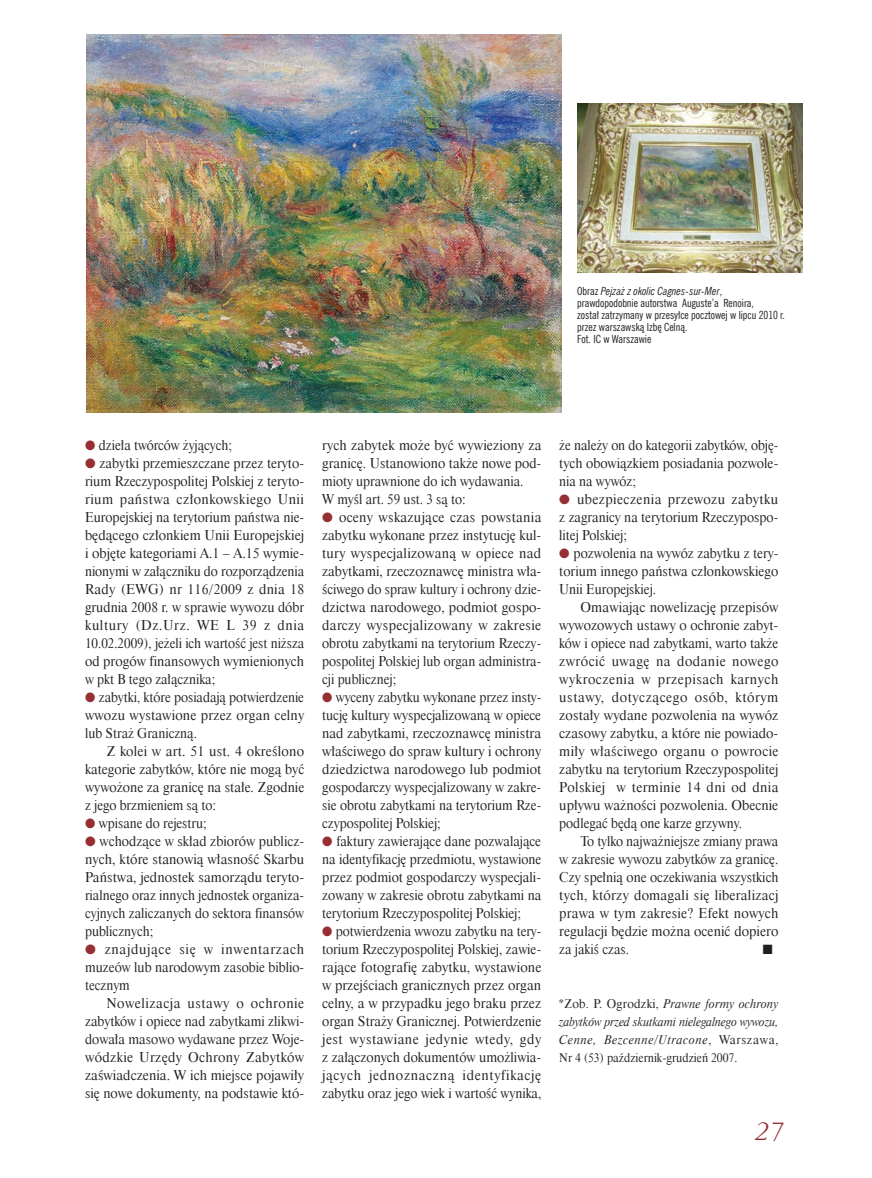
<style>
.page{position:relative;width:872px;height:1178px;background:#fff}
.page>*{position:absolute;margin:0;border:0;box-sizing:border-box;transform-origin:0 0}
.t1{font:italic 30px "Ameri Garmnd EU";color:#962e33}
.t2{font:13.5px/18px "Dutch 801 Hd EU";color:#231f20;text-align:justify}
.t3{font:13.5px/18px "Dutch 801 Hd EU";color:#231f20;text-align:justify;scale:.96 1}
.t4{font:13.5px "Zapf Dingbats ITC";color:#231f20;scale:.96 1}
.t5{font:italic 12px/18px "Dutch 801 Hd EU";color:#231f20;text-align:justify}
.t6{font:11.25px/12px "News Goth Cn EU";color:#231f20}
.s1{font-style:italic}
.s2{color:#962e33}
.s3{font-style:normal}
</style>
<div class="page">
<img style="left:86px;top:34px;width:476px;height:378px">
<img style="left:577px;top:104px;width:225px;height:168px">
<p class="t6" style="left:577px;top:285px;width:209px">Obraz <span class="s1">Pejzaż z okolic Cagnes-sur-Mer</span>, prawdopodobnie autorstwa Auguste’a Renoira,<br>został zatrzymany w przesyłce pocztowej w lipcu 2010 r. przez warszawską Izbę Celną.<br>Fot. IC w Warszawie</p>
<p class="t3" style="left:85px;top:437px;width:155px"><span class="s2">●</span> dzieła twórców żyjących;</p>
<p class="t2" style="left:85px;top:455px;width:221px"><span class="s2">●</span> zabytki przemieszczane przez teryto&shy;rium Rzeczypospolitej Polskiej z teryto&shy;rium państwa członkowskiego Unii Europejskiej na terytorium państwa nie&shy;będącego członkiem Unii Europejskiej i objęte kategoriami A.1 – A.15 wymie&shy;nionymi w załączniku do rozporządzenia Rady (EWG) nr 116/2009 z dnia 18 grudnia 2008 r. w sprawie wywozu dóbr kultury (Dz.Urz. WE L 39 z dnia 10.02.2009), jeżeli ich wartość jest niższa od progów finansowych wymienionych w pkt B tego załącznika;</p>
<p class="t3" style="left:85px;top:689px;width:230px"><span class="s2">●</span> zabytki, które posiadają potwierdzenie wwozu wystawione przez organ celny lub Straż Graniczną.</p>
<p class="t2" style="left:85px;top:743px;width:221px;text-indent:21px">Z kolei w art. 51 ust. 4 określono kategorie zabytków, które nie mogą być wywożone za granicę na stałe. Zgodnie z jego brzmieniem są to:</p>
<p class="t3" style="left:85px;top:815px;width:128px"><span class="s2">●</span> wpisane do rejestru;</p>
<p class="t2" style="left:85px;top:833px;width:221px"><span class="s2">●</span> wchodzące w skład zbiorów publicz&shy;nych, które stanowią własność Skarbu Państwa, jednostek samorządu teryto&shy;rialnego oraz innych jednostek organiza&shy;cyjnych zaliczanych do sektora finansów publicznych;</p>
<p class="t2" style="left:85px;top:941px;width:221px"><span class="s2">●</span> znajdujące się w inwentarzach muzeów lub narodowym zasobie biblio&shy;tecznym</p>
<p class="t2" style="left:85px;top:995px;width:221px;text-indent:21px">Nowelizacja ustawy o ochronie zabytków i opiece nad zabytkami zlikwi&shy;dowała masowo wydawane przez Woje&shy;wódzkie Urzędy Ochrony Zabytków zaświadczenia. W ich miejsce pojawiły się nowe dokumenty, na podstawie któ-</p>
<p class="t2" style="left:322px;top:437px;width:221px;text-align:left">rych zabytek może być wywieziony za granicę. Ustanowiono także nowe pod&shy;mioty uprawnione do ich wydawania.<br>W myśl art. 59 ust. 3 są to:</p>
<p class="t2" style="left:322px;top:509px;width:221px"><span class="s2">●</span> oceny wskazujące czas powstania zabytku wykonane przez instytucję kul&shy;tury wyspecjalizowaną w opiece nad zabytkami, rzeczoznawcę ministra wła&shy;ściwego do spraw kultury i ochrony dzie&shy;dzictwa narodowego, podmiot gospo&shy;darczy wyspecjalizowany w zakresie obrotu zabytkami na terytorium Rzeczy&shy;pospolitej Polskiej lub organ administra&shy;cji publicznej;</p>
<p class="t3" style="left:322px;top:689px;width:230px"><span class="s2">●</span> wyceny zabytku wykonane przez insty&shy;tucję kultury wyspecjalizowaną w opiece nad zabytkami, rzeczoznawcę ministra właściwego do spraw kultury i ochrony dziedzictwa narodowego lub podmiot gospodarczy wyspecjalizowany w zakre&shy;sie obrotu zabytkami na terytorium Rze&shy;czypospolitej Polskiej;</p>
<p class="t2" style="left:322px;top:833px;width:221px"><span class="s2">●</span> faktury zawierające dane pozwalające na identyfikację przedmiotu, wystawione przez podmiot gospodarczy wyspecjali&shy;zowany w zakresie obrotu zabytkami na terytorium Rzeczypospolitej Polskiej;</p>
<p class="t3" style="left:322px;top:923px;width:230px"><span class="s2">●</span> potwierdzenia wwozu zabytku na tery&shy;torium Rzeczypospolitej Polskiej, zawie&shy;rające fotografię zabytku, wystawione w przejściach granicznych przez organ celny, a w przypadku jego braku przez organ Straży Granicznej. Potwierdzenie jest wystawiane jedynie wtedy, gdy z załączonych dokumentów umożliwia&shy;jących jednoznaczną identyfikację zabytku oraz jego wiek i wartość wynika,</p>
<p class="t3" style="left:559px;top:437px;width:230px">że należy on do kategorii zabytków, obję&shy;tych obowiązkiem posiadania pozwole&shy;nia na wywóz;</p>
<p class="t2" style="left:559px;top:491px;width:221px"><span class="s2">●</span> ubezpieczenia przewozu zabytku z zagranicy na terytorium Rzeczypospo&shy;litej Polskiej;</p>
<p class="t2" style="left:559px;top:545px;width:221px"><span class="s2">●</span> pozwolenia na wywóz zabytku z tery&shy;torium innego państwa członkowskiego Unii Europejskiej.</p>
<p class="t2" style="left:559px;top:599px;width:221px;text-indent:21px">Omawiając nowelizację przepisów wywozowych ustawy o ochronie zabyt&shy;ków i opiece nad zabytkami, warto także zwrócić uwagę na dodanie nowego wykroczenia w przepisach karnych ustawy, dotyczącego osób, którym zostały wydane pozwolenia na wywóz czasowy zabytku, a które nie powiado&shy;miły właściwego organu o powrocie zabytku na terytorium Rzeczypospolitej Polskiej w terminie 14 dni od dnia upływu ważności pozwolenia. Obecnie podlegać będą one karze grzywny.</p>
<p class="t3" style="left:559px;top:833px;width:230px;text-indent:21px">To tylko najważniejsze zmiany prawa w zakresie wywozu zabytków za granicę.<br>Czy spełnią one oczekiwania wszystkich tych, którzy domagali się liberalizacj prawa w tym zakresie? Efekt nowych regulacji będzie można ocenić dopiero za jakiś czas.</p>
<p class="t4" style="left:763px;top:943px;width:12px">■</p>
<p class="t5" style="left:559px;top:995px;width:221px"><span class="s3">*Zob. P. Ogrodzki,</span> Prawne formy ochrony zabytków przed skutkami nielegalnego wywozu, Cenne, Bezcenne/Utracone<span class="s3">, Warszawa, Nr 4 (53) październik-grudzień 2007.</span></p>
<h1 class="t1" style="left:756px;top:1113px;width:31px">27</h1>
</div>
